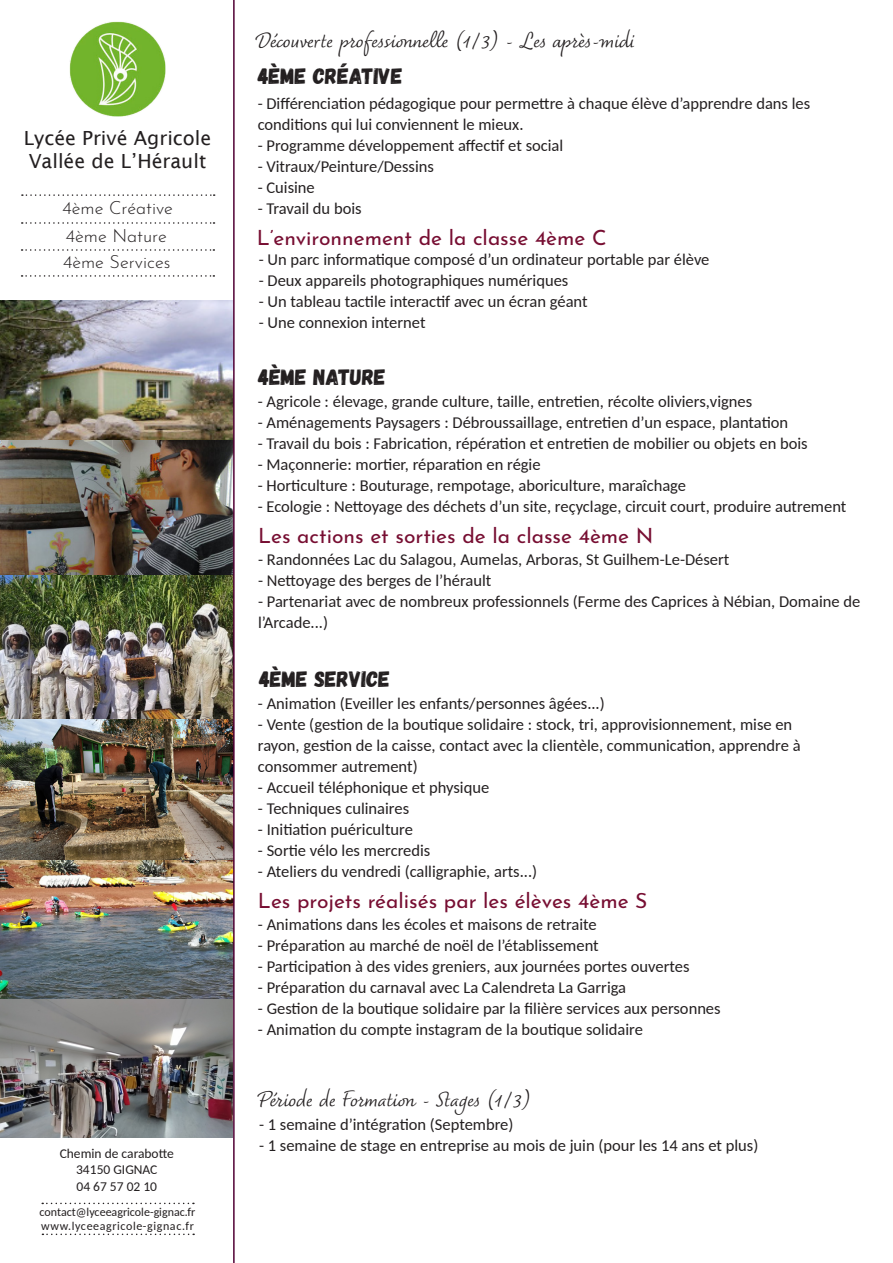
<style>
.page{position:relative;width:893px;height:1263px;background:#fff}
.page>*{position:absolute;margin:0;border:0;box-sizing:border-box;transform-origin:0 0}
.t1{font:25.5px "Dolce";color:#231f20}
.t2{font:22.5px "Gagalin";color:#231f20}
.t3{font:21px "Josefin Sans";color:#770e32}
.t4{font:19.5px/23.4px "Lucida Sans";color:#231f20}
.t5{font:300 18px "Josefin Sans";color:#231f20}
.t6{font:16.5px/21px "Carlito";color:#231f20}
.t7{font:13.5px "Carlito";color:#231f20}
.t8{font:12px "Carlito";color:#231f20}
.t9{font:12px "Carlito";letter-spacing:.05em;color:#231f20}
</style>
<div class="page">
<img style="left:69px;top:22px;width:97px;height:94px">
<svg style="left:22px;top:194px;width:193px;height:2px"></svg>
<svg style="left:22px;top:222px;width:192px;height:2px"></svg>
<svg style="left:22px;top:249px;width:192px;height:2px"></svg>
<svg style="left:22px;top:275px;width:192px;height:2px"></svg>
<svg style="left:42px;top:1203px;width:152px;height:1px"></svg>
<svg style="left:42px;top:1233px;width:152px;height:2px"></svg>
<img style="left:0;top:733px;width:233px;height:405px">
<img style="left:0;top:301px;width:233px;height:274px">
<img style="left:0;top:575px;width:233px;height:158px">
<hr style="left:233px;top:0;width:2px;height:1263px;background:#510134">
<p class="t4" style="left:24px;top:126px;width:189px">Lycée Privé Agricole<br>Vallée de L’Hérault</p>
<p class="t5" style="left:63px;top:193px;width:112px">4ème Créative</p>
<p class="t5" style="left:66px;top:222px;width:103px">4ème Nature</p>
<p class="t5" style="left:63px;top:248px;width:109px">4ème Services</p>
<p class="t7" style="left:60px;top:1144px;width:116px">Chemin de carabotte</p>
<p class="t7" style="left:76px;top:1160px;width:83px">34150 GIGNAC</p>
<p class="t7" style="left:76px;top:1177px;width:82px">04 67 57 02 10</p>
<p class="t8" style="left:40px;top:1204px;width:157px">contact@lyceeagricole-gignac.fr</p>
<p class="t9" style="left:41px;top:1218px;width:154px">www.lyceeagricole-gignac.fr</p>
<p class="t1" style="left:258px;top:27px;width:378px">Découverte professionnelle (1/3) - Les après-midi</p>
<p class="t2" style="left:258px;top:63px;width:146px">4ÈME CRÉATIVE</p>
<p class="t6" style="left:258px;top:92px;width:554px">- Différenciation pédagogique pour permettre à chaque élève d’apprendre dans les conditions qui lui conviennent le mieux.</p>
<p class="t6" style="left:258px;top:134px;width:307px">- Programme développement affectif et social</p>
<p class="t6" style="left:258px;top:155px;width:178px">- Vitraux/Peinture/Dessins</p>
<p class="t6" style="left:258px;top:176px;width:59px">- Cuisine</p>
<p class="t6" style="left:258px;top:197px;width:105px">- Travail du bois</p>
<p class="t3" style="left:257px;top:220px;width:351px">L’environnement de la classe 4ème C</p>
<p class="t6" style="left:259px;top:249px;width:452px">- Un parc informatique composé d’un ordinateur portable par élève</p>
<p class="t6" style="left:259px;top:270px;width:311px">- Deux appareils photographiques numériques</p>
<p class="t6" style="left:259px;top:291px;width:330px">- Un tableau tactile interactif avec un écran géant</p>
<p class="t6" style="left:259px;top:312px;width:168px">- Une connexion internet</p>
<p class="t2" style="left:258px;top:363px;width:129px">4ÈME NATURE</p>
<p class="t6" style="left:258px;top:391px;width:496px">- Agricole : élevage, grande culture, taille, entretien, récolte oliviers,vignes</p>
<p class="t6" style="left:258px;top:412px;width:532px">- Aménagements Paysagers : Débroussaillage, entretien d’un espace, plantation</p>
<p class="t6" style="left:258px;top:433px;width:551px">- Travail du bois : Fabrication, répération et entretien de mobilier ou objets en bois</p>
<p class="t6" style="left:258px;top:454px;width:284px">- Maçonnerie: mortier, réparation en régie</p>
<p class="t6" style="left:258px;top:475px;width:430px">- Horticulture : Bouturage, rempotage, aboriculture, maraîchage</p>
<p class="t6" style="left:258px;top:496px;width:590px">- Ecologie : Nettoyage des déchets d’un site, reçyclage, circuit court, produire autrement</p>
<p class="t3" style="left:258px;top:518px;width:397px">Les actions et sorties de la classe 4ème N</p>
<p class="t6" style="left:258px;top:548px;width:473px">- Randonnées Lac du Salagou, Aumelas, Arboras, St Guilhem-Le-Désert</p>
<p class="t6" style="left:258px;top:569px;width:235px">- Nettoyage des berges de l’hérault</p>
<p class="t6" style="left:258px;top:590px;width:604px">- Partenariat avec de nombreux professionnels (Ferme des Caprices à Nébian, Domaine de l’Arcade...)</p>
<p class="t2" style="left:259px;top:665px;width:133px">4ÈME SERVICE</p>
<p class="t6" style="left:258px;top:692px;width:348px">- Animation (Eveiller les enfants/personnes âgées...)</p>
<p class="t6" style="left:258px;top:713px;width:544px">- Vente (gestion de la boutique solidaire : stock, tri, approvisionnement, mise en rayon, gestion de la caisse, contact avec la clientèle, communication, apprendre à consommer autrement)</p>
<p class="t6" style="left:258px;top:776px;width:233px">- Accueil téléphonique et physique</p>
<p class="t6" style="left:258px;top:797px;width:153px">- Techniques culinaires</p>
<p class="t6" style="left:258px;top:818px;width:157px">- Initiation puériculture</p>
<p class="t6" style="left:258px;top:839px;width:174px">- Sortie vélo les mercredis</p>
<p class="t6" style="left:258px;top:860px;width:281px">- Ateliers du vendredi (calligraphie, arts...)</p>
<p class="t3" style="left:258px;top:883px;width:391px">Les projets réalisés par les élèves 4ème S</p>
<p class="t6" style="left:258px;top:914px;width:340px">- Animations dans les écoles et maisons de retraite</p>
<p class="t6" style="left:258px;top:935px;width:342px">- Préparation au marché de noël de l’établissement</p>
<p class="t6" style="left:258px;top:956px;width:433px">- Participation à des vides greniers, aux journées portes ouvertes</p>
<p class="t6" style="left:258px;top:977px;width:370px">- Préparation du carnaval avec La Calendreta La Garriga</p>
<p class="t6" style="left:258px;top:998px;width:464px">- Gestion de la boutique solidaire par la filière services aux personnes</p>
<p class="t6" style="left:258px;top:1019px;width:387px">- Animation du compte instagram de la boutique solidaire</p>
<p class="t1" style="left:259px;top:1085px;width:273px">Période de Formation - Stages (1/3)</p>
<p class="t6" style="left:259px;top:1113px;width:256px">- 1 semaine d’intégration (Septembre)</p>
<p class="t6" style="left:259px;top:1134px;width:501px">- 1 semaine de stage en entreprise au mois de juin (pour les 14 ans et plus)</p>
</div>
